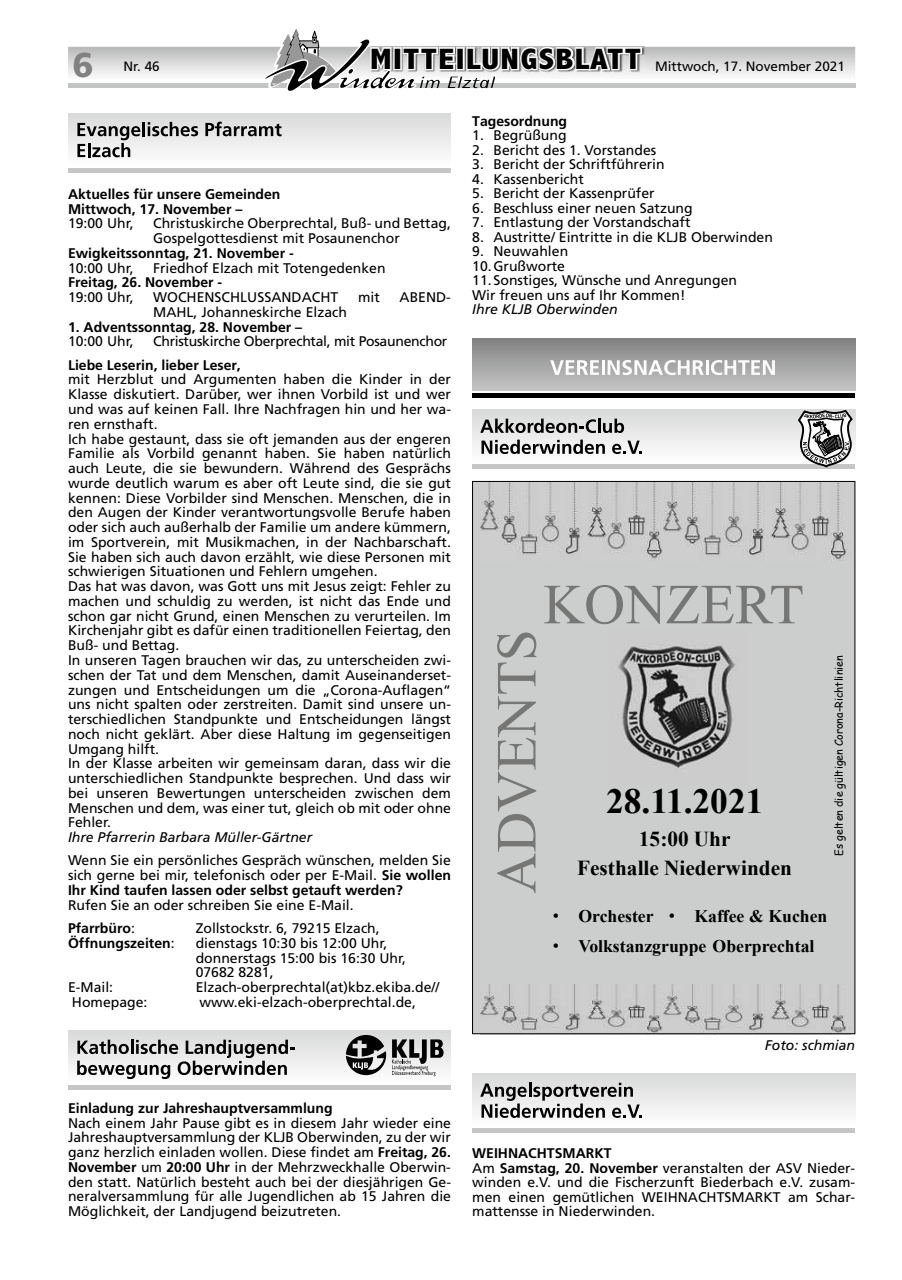
<style>
.page{position:relative;width:902px;height:1280px;background:#fff}
.page>*{position:absolute;margin:0;border:0;box-sizing:border-box;transform-origin:0 0}
.t1{font:56.7px "Times New Roman";color:#767675}
.t2{font:700 35.4px "Times New Roman";color:#000}
.t3{font:900 34.5px "Frutiger";color:#818181}
.t4{font:700 21.3px/29px "Times New Roman";color:#000;text-align:center}
.t5{font:700 17.7px "Times New Roman";color:#000}
.t6{font:13.95px/14.7px "Frutiger";color:#000}
.t7{font:700 13.95px/14.7px "Frutiger";color:#000}
.t8{font:italic 13.95px "Frutiger";color:#000}
.t9{font:13.95px "Frutiger";letter-spacing:-.02em;color:#000}
.t10{font:13.5px "Frutiger";color:#000}
.t11{font:10.8px "Comic Sans MS";color:#000}
.s1{font-family:"Abadi";font-weight:800;font-stretch:condensed;font-size:29.7px}
.s2{font-weight:700}
.s3{font-weight:400}
.s4{font-family:"Arial";font-weight:400}
</style>
<div class="page">
<svg style="left:68px;top:29px;width:787px;height:62px"></svg>
<div style="left:68px;top:113px;width:383px;height:52px;background:linear-gradient(to bottom,#d9d9da,#fcfcfc)"></div>
<hr style="left:68px;top:168px;width:383px;height:4px;background:#c6c6c7">
<hr style="left:142px;top:122px;width:3px;height:14px;background:#000">
<svg style="left:148px;top:122px;width:50px;height:14px"></svg>
<svg style="left:205px;top:122px;width:76px;height:14px"></svg>
<svg style="left:77px;top:123px;width:63px;height:34px"></svg>
<div style="left:68px;top:1031px;width:383px;height:52px;background:linear-gradient(to bottom,#d8d9d9,#fdfdfd)"></div>
<hr style="left:68px;top:1086px;width:383px;height:4px;background:#c6c6c7">
<svg style="left:77px;top:1040px;width:218px;height:39px"></svg>
<svg style="left:346px;top:1035px;width:40px;height:40px;background:#6b6b6b"></svg>
<svg style="left:392px;top:1039px;width:51px;height:37px"></svg>
<div style="left:472px;top:338px;width:383px;height:53px;background:linear-gradient(to bottom,#828282,#c7c7c7)"></div>
<hr style="left:472px;top:393px;width:383px;height:4px;background:#000">
<svg style="left:550px;top:360px;width:49px;height:15px"></svg>
<hr style="left:601px;top:360px;width:3px;height:15px;background:#fcfcfc">
<svg style="left:607px;top:360px;width:96px;height:15px"></svg>
<hr style="left:705px;top:360px;width:3px;height:15px;background:#fcfcfc">
<svg style="left:710px;top:360px;width:64px;height:15px"></svg>
<div style="left:472px;top:410px;width:383px;height:52px;background:linear-gradient(to bottom,#d7d7d7,#fdfdfd)"></div>
<hr style="left:472px;top:465px;width:383px;height:4px;background:#c6c6c7">
<svg style="left:480px;top:419px;width:116px;height:14px;background:#8d8d8d"></svg>
<hr style="left:597px;top:419px;width:3px;height:14px;background:#000">
<svg style="left:603px;top:419px;width:21px;height:14px"></svg>
<svg style="left:481px;top:440px;width:124px;height:14px"></svg>
<svg style="left:612px;top:441px;width:29px;height:13px"></svg>
<svg style="left:796px;top:410px;width:57px;height:58px"></svg>
<div style="left:472px;top:481px;width:383px;height:553px;background:#cccdcd"></div>
<img style="left:618px;top:643px;width:118px;height:126px">
<img style="left:480px;top:483px;width:182px;height:76px">
<img style="left:663px;top:483px;width:183px;height:79px">
<img style="left:480px;top:984px;width:182px;height:48px">
<img style="left:663px;top:984px;width:183px;height:48px">
<div style="left:472px;top:1074px;width:383px;height:52px;background:linear-gradient(to bottom,#d9dada,#fdfdfd)"></div>
<div style="left:472px;top:1128px;width:383px;height:5px;background:#c6c6c7"></div>
<hr style="left:528px;top:1082px;width:3px;height:15px;background:#000">
<svg style="left:480px;top:1083px;width:161px;height:35px"></svg>
<h3 class="t3" style="left:72px;top:44px;width:23px">6</h3>
<p class="t10" style="left:123px;top:58px;width:38px">Nr. 46</p>
<p class="t10" style="left:370px;top:58px;width:476px"><span class="s1">MITTEILUNGSBLATT</span> Mittwoch, 17. November 2021</p>
<p class="t7" style="left:68px;top:186px;width:214px">Aktuelles für unsere Gemeinden<br>Mittwoch, 17. November –</p>
<p class="t6" style="left:68px;top:216px;width:67px">19:00 Uhr,</p>
<p class="t6" style="left:153px;top:216px;width:299px">Christuskirche Oberprechtal, Buß- und Bettag,<br>Gospelgottesdienst mit Posaunenchor</p>
<p class="t7" style="left:68px;top:245px;width:227px">Ewigkeitssonntag, 21. November -</p>
<p class="t6" style="left:68px;top:260px;width:67px">10:00 Uhr,</p>
<p class="t6" style="left:153px;top:260px;width:234px">Friedhof Elzach mit Totengedenken</p>
<p class="t7" style="left:68px;top:275px;width:156px">Freitag, 26. November -</p>
<p class="t6" style="left:68px;top:290px;width:67px">19:00 Uhr,</p>
<p class="t6" style="left:153px;top:290px;width:187px">WOCHENSCHLUSSANDACHT</p>
<p class="t6" style="left:358px;top:290px;width:23px">mit</p>
<p class="t6" style="left:399px;top:290px;width:53px">ABEND-</p>
<p class="t6" style="left:153px;top:305px;width:195px">MAHL, Johanneskirche Elzach</p>
<p class="t7" style="left:68px;top:319px;width:236px">1. Adventssonntag, 28. November –</p>
<p class="t6" style="left:68px;top:334px;width:67px">10:00 Uhr,</p>
<p class="t9" style="left:153px;top:333px;width:296px">Christuskirche Oberprechtal, mit Posaunenchor</p>
<p class="t7" style="left:68px;top:357px;width:174px">Liebe Leserin, lieber Leser,</p>
<p class="t6" style="left:68px;top:372px;width:384px">mit Herzblut und Argumenten haben die Kinder in der Klasse diskutiert. Darüber, wer ihnen Vorbild ist und wer und was auf keinen Fall. Ihre Nachfragen hin und her wa&shy;ren ernsthaft.<br>Ich habe gestaunt, dass sie oft jemanden aus der engeren Familie als Vorbild genannt haben. Sie haben natürlich auch Leute, die sie bewundern. Während des Gesprächs wurde deutlich warum es aber oft Leute sind, die sie gut kennen: Diese Vorbilder sind Menschen. Menschen, die in den Augen der Kinder verantwortungsvolle Berufe haben oder sich auch außerhalb der Familie um andere kümmern, im Sportverein, mit Musikmachen, in der Nachbarschaft.<br>Sie haben sich auch davon erzählt, wie diese Personen mit schwierigen Situationen und Fehlern umgehen.<br>Das hat was davon, was Gott uns mit Jesus zeigt: Fehler zu machen und schuldig zu werden, ist nicht das Ende und schon gar nicht Grund, einen Menschen zu verurteilen. Im Kirchenjahr gibt es dafür einen traditionellen Feiertag, den Buß- und Bettag.<br>In unseren Tagen brauchen wir das, zu unterscheiden zwi&shy;schen der Tat und dem Menschen, damit Auseinanderset&shy;zungen und Entscheidungen um die „Corona-Auflagen“ uns nicht spalten oder zerstreiten. Damit sind unsere un&shy;terschiedlichen Standpunkte und Entscheidungen längst noch nicht geklärt. Aber diese Haltung im gegenseitigen Umgang hilft.<br>In der Klasse arbeiten wir gemeinsam daran, dass wir die unterschiedlichen Standpunkte besprechen. Und dass wir bei unseren Bewertungen unterscheiden zwischen dem Menschen und dem, was einer tut, gleich ob mit oder ohne Fehler.</p>
<p class="t8" style="left:68px;top:829px;width:245px">Ihre Pfarrerin Barbara Müller-Gärtner</p>
<p class="t6" style="left:68px;top:853px;width:384px;text-align:justify">Wenn Sie ein persönliches Gespräch wünschen, melden Sie sich gerne bei mir, telefonisch oder per E-Mail. <span class="s2">Sie wollen Ihr Kind taufen lassen oder selbst getauft werden?</span></p>
<p class="t6" style="left:68px;top:893px;width:287px;line-height:23.2px">Rufen Sie an oder schreiben Sie eine E-Mail.<br><span class="s2">Pfarrbüro</span>:</p>
<p class="t6" style="left:196px;top:921px;width:185px">Zollstockstr. 6, 79215 Elzach,</p>
<p class="t7" style="left:68px;top:935px;width:108px">Öffnungszeiten<span class="s3">:</span></p>
<p class="t6" style="left:196px;top:935px;width:212px">dienstags 10:30 bis 12:00 Uhr, donnerstags 15:00 bis 16:30 Uhr,<br>07682 8281,</p>
<p class="t6" style="left:68px;top:980px;width:47px">E-Mail:</p>
<p class="t6" style="left:196px;top:980px;width:245px">Elzach-oberprechtal(at)kbz.ekiba.de//</p>
<p class="t6" style="left:72px;top:994px;width:77px">Homepage:</p>
<p class="t6" style="left:199px;top:994px;width:218px">www.eki-elzach-oberprechtal.de,</p>
<p class="t7" style="left:68px;top:1100px;width:266px">Einladung zur Jahreshauptversammlung</p>
<p class="t6" style="left:68px;top:1115px;width:384px;text-align:justify">Nach einem Jahr Pause gibt es in diesem Jahr wieder eine Jahreshauptversammlung der KLJB Oberwinden, zu der wir ganz herzlich einladen wollen. Diese findet am <span class="s2">Freitag, 26.<br>November</span> um <span class="s2">20:00 Uhr</span> in der Mehrzweckhalle Oberwin&shy;den statt. Natürlich besteht auch bei der diesjährigen Ge&shy;neralversammlung für alle Jugendlichen ab 15 Jahren die Möglichkeit, der Landjugend beizutreten.</p>
<p class="t7" style="left:472px;top:113px;width:96px">Tagesordnung</p>
<p class="t6" style="left:472px;top:128px;width:96px">1. Begrüßung</p>
<p class="t6" style="left:472px;top:142px;width:185px">2. Bericht des 1. Vorstandes</p>
<p class="t6" style="left:472px;top:157px;width:194px">3. Bericht der Schriftführerin</p>
<p class="t6" style="left:472px;top:171px;width:113px">4. Kassenbericht</p>
<p class="t6" style="left:472px;top:186px;width:184px">5. Bericht der Kassenprüfer</p>
<p class="t6" style="left:472px;top:200px;width:222px">6. Beschluss einer neuen Satzung</p>
<p class="t6" style="left:472px;top:215px;width:220px">7. Entlastung der Vorstandschaft</p>
<p class="t6" style="left:472px;top:229px;width:302px">8. Austritte/ Eintritte in die KLJB Oberwinden</p>
<p class="t6" style="left:472px;top:244px;width:97px">9. Neuwahlen<br>10.Grußworte</p>
<p class="t6" style="left:472px;top:273px;width:266px">11. Sonstiges, Wünsche und Anregungen<br>Wir freuen uns auf Ihr Kommen!</p>
<p class="t8" style="left:472px;top:301px;width:147px">Ihre KLJB Oberwinden</p>
<h1 class="t1" style="left:543px;top:564px;width:262px">KONZERT</h1>
<h1 class="t1" style="left:476px;top:893px;width:266px;rotate:-90deg">ADVENTS</h1>
<h2 class="t2" style="left:606px;top:776px;width:159px">28.11.2021</h2>
<h3 class="t4" style="left:577px;top:824px;width:216px">15:00 Uhr<br>Festhalle Niederwinden</h3>
<p class="t11" style="left:830px;top:856px;width:202px;rotate:-90deg">Es gelten die gültigen Corona-Richtlinien</p>
<p class="t5" style="left:552px;top:903px;width:276px"><span class="s4">•</span> Orchester <span class="s4">•</span> Kaffee &amp; Kuchen</p>
<p class="t5" style="left:553px;top:933px;width:263px"><span class="s4">•</span> Volkstanzgruppe Oberprechtal</p>
<p class="t8" style="left:764px;top:1037px;width:92px">Foto: schmian</p>
<p class="t6" style="left:472px;top:1146px;width:384px"><span class="s2">WEIHNACHTSMARKT<br></span>Am <span class="s2">Samstag, 20. November</span> veranstalten der ASV Nieder&shy;winden e.V. und die Fischerzunft Biederbach e.V. zusam&shy;men einen gemütlichen WEIHNACHTSMARKT am Schar&shy;mattensse in Niederwinden.</p>
</div>
